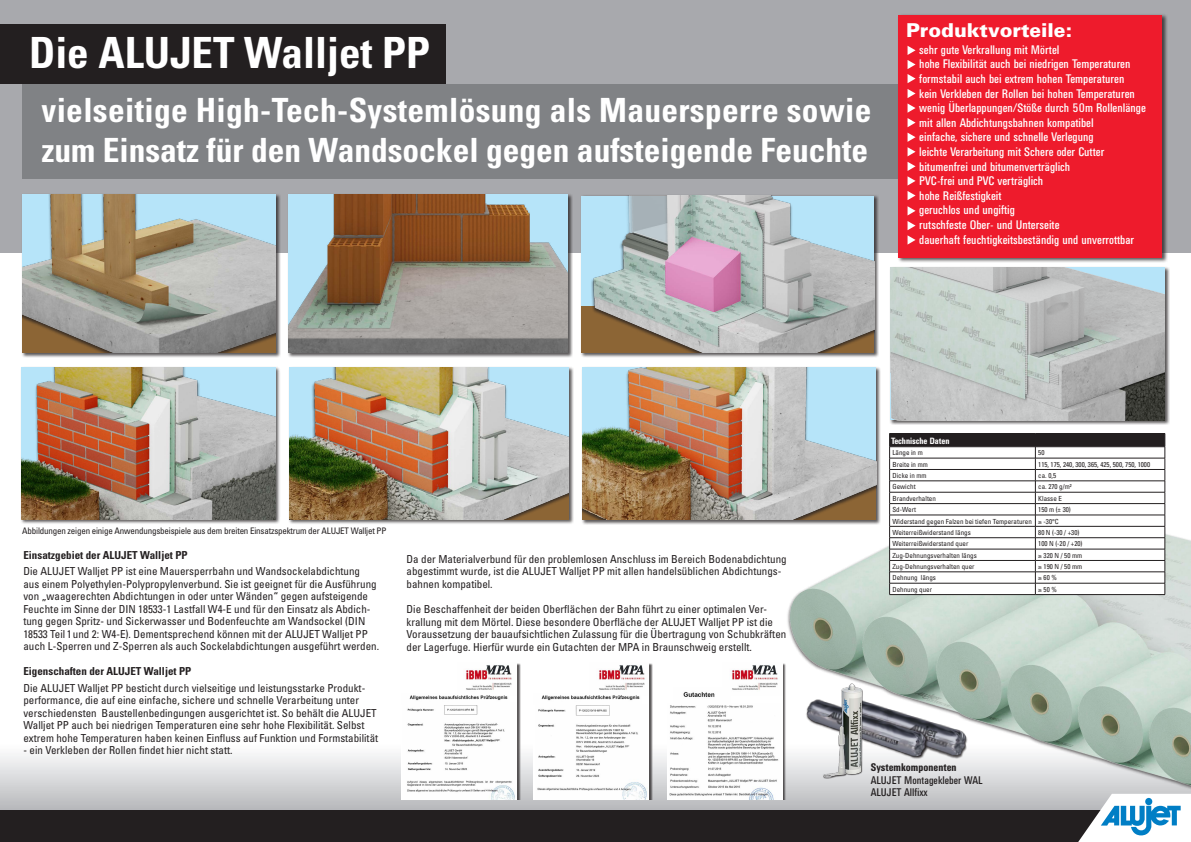
<style>
.page{position:relative;width:1191px;height:842px;background:#fff}
.page>*{position:absolute;margin:0;border:0;box-sizing:border-box;transform-origin:0 0}
.t1{font:700 condensed 43px "Univers";color:#fff}
.t2{font:700 condensed 33.4px "Univers";color:#fff}
.t3{font:900 19.1px "Univers";color:#fff}
.t4{font:12.3px "Univers Condensed BQ";color:#fff}
.t5{font:condensed 11px/12.5px "Univers";color:#231f20}
.t6{font:700 condensed 11px "Univers";color:#231f20}
.t7{font:11px "Univers Condensed BQ";color:#231f20}
.t8{font:700 11px "Univers Condensed BQ";color:#231f20}
.t9{font:condensed 9px "Univers";letter-spacing:-.02em;color:#231f20}
.t10{font:700 9px "Univers Condensed BQ";color:#fff}
.t11{font:condensed 7px "Univers";color:#231f20}
.s1{font-family:"Univers";font-weight:400;font-stretch:condensed;font-size:12px;color:#231f20}
</style>
<div class="page">
<svg style="left:0;top:754px;width:785px;height:56px;background:#d2d3d5"></svg>
<img style="left:785px;top:437px;width:406px;height:373px">
<div style="left:0;top:0;width:1191px;height:252px;background:#a8a9ad"></div>
<div style="left:0;top:810px;width:1191px;height:32px;background:#231f20"></div>
<svg style="left:1078px;top:794px;width:113px;height:48px"></svg>
<div style="left:21px;top:193px;width:260px;height:165px;background:#231f20;opacity:.75"></div>
<img style="left:22px;top:194px;width:254px;height:159px">
<div style="left:20px;top:366px;width:261px;height:159px;background:#231f20;opacity:.75"></div>
<img style="left:22px;top:367px;width:254px;height:152px">
<div style="left:581px;top:366px;width:300px;height:159px;background:#231f20;opacity:.75"></div>
<img style="left:582px;top:367px;width:294px;height:153px">
<div style="left:288px;top:366px;width:286px;height:158px;background:#231f20;opacity:.75"></div>
<img style="left:289px;top:367px;width:279px;height:152px">
<div style="left:580px;top:195px;width:299px;height:163px;background:#231f20;opacity:.75"></div>
<img style="left:581px;top:196px;width:293px;height:157px">
<div style="left:889px;top:267px;width:281px;height:158px;background:#231f20;opacity:.75"></div>
<img style="left:890px;top:268px;width:275px;height:152px">
<svg style="left:889px;top:433px;width:276px;height:161px"></svg>
<hr style="left:889px;top:594px;width:146px;height:1px;background:#231f20">
<hr style="left:1035px;top:594px;width:130px;height:1px;background:#231f20">
<div style="left:0;top:24px;width:445px;height:60px;background:#231f20"></div>
<div style="left:23px;top:84px;width:1118px;height:94px;background:#808285"></div>
<div style="left:897px;top:14px;width:271px;height:249px;background:#231f20;opacity:.75"></div>
<div style="left:898px;top:15px;width:264px;height:243px;background:#ee1b2c"></div>
<svg style="left:907px;top:46px;width:8px;height:37px"></svg>
<svg style="left:907px;top:89px;width:8px;height:38px"></svg>
<svg style="left:907px;top:133px;width:8px;height:23px"></svg>
<svg style="left:907px;top:162px;width:8px;height:38px"></svg>
<svg style="left:907px;top:206px;width:8px;height:9px"></svg>
<svg style="left:907px;top:221px;width:8px;height:24px"></svg>
<div style="left:535px;top:663px;width:118px;height:137px;background:#231f20;opacity:.75"></div>
<div style="left:534px;top:662px;width:115px;height:138px;background:#fff"></div>
<img style="left:537px;top:705px;width:111px;height:95px">
<img style="left:598px;top:665px;width:47px;height:25px">
<img style="left:541px;top:695px;width:99px;height:6px">
<div style="left:668px;top:663px;width:118px;height:137px;background:#231f20;opacity:.75"></div>
<div style="left:667px;top:662px;width:115px;height:138px;background:#fff"></div>
<img style="left:669px;top:705px;width:110px;height:95px">
<img style="left:683px;top:692px;width:32px;height:5px">
<img style="left:731px;top:665px;width:47px;height:25px">
<div style="left:403px;top:663px;width:118px;height:137px;background:#231f20;opacity:.75"></div>
<div style="left:402px;top:662px;width:115px;height:138px;background:#fff"></div>
<img style="left:407px;top:705px;width:108px;height:95px">
<img style="left:465px;top:665px;width:47px;height:25px">
<img style="left:409px;top:695px;width:99px;height:6px">
<div style="left:287px;top:193px;width:286px;height:165px;background:#231f20;opacity:.75"></div>
<img style="left:288px;top:194px;width:280px;height:159px">
<img style="left:835px;top:681px;width:145px;height:101px">
<img style="left:799px;top:681px;width:143px;height:100px">
<div style="left:823px;top:684px;width:39px;height:95px;background:#231f20;opacity:.75"></div>
<img style="left:839px;top:682px;width:24px;height:94px">
<img style="left:821px;top:724px;width:27px;height:55px">
<p class="t1" style="left:29px;top:27px;width:402px">Die ALUJET Walljet PP</p>
<p class="t2" style="left:42px;top:90px;width:831px">vielseitige High-Tech-Systemlösung als Mauersperre sowie</p>
<p class="t2" style="left:42px;top:130px;width:828px">zum Einsatz für den Wandsockel gegen aufsteigende Feuchte</p>
<p class="t3" style="left:906px;top:18px;width:167px">Produktvorteile:</p>
<p class="t4" style="left:919px;top:43px;width:142px">sehr gute Verkrallung mit Mörtel</p>
<p class="t4" style="left:919px;top:58px;width:213px">hohe Flexibilität auch bei niedrigen Temperaturen</p>
<p class="t4" style="left:919px;top:72px;width:207px">formstabil auch bei extrem hohen Temperaturen</p>
<p class="t4" style="left:919px;top:87px;width:217px">kein Verkleben der Rollen bei hohen Temperaturen</p>
<p class="t4" style="left:919px;top:101px;width:228px">wenig Überlappungen/Stöße durch 50m Rollenlänge</p>
<p class="t4" style="left:919px;top:116px;width:176px">mit allen Abdichtungsbahnen kompatibel</p>
<p class="t4" style="left:919px;top:130px;width:176px">einfache, sichere und schnelle Verlegung</p>
<p class="t4" style="left:919px;top:145px;width:186px">leichte Verarbeitung mit Schere oder Cutter</p>
<p class="t4" style="left:919px;top:160px;width:153px">bitumenfrei und bitumenverträglich</p>
<p class="t4" style="left:919px;top:174px;width:126px">PVC-frei und PVC verträglich</p>
<p class="t4" style="left:919px;top:189px;width:84px">hohe Reißfestigkeit</p>
<p class="t4" style="left:919px;top:203px;width:97px">geruchlos und ungiftig</p>
<p class="t4" style="left:919px;top:218px;width:142px">rutschfeste Ober- und Unterseite</p>
<p class="t4" style="left:919px;top:233px;width:216px">dauerhaft feuchtigkeitsbeständig und unverrottbar</p>
<p class="t9" style="left:22px;top:525px;width:366px">Abbildungen zeigen einige Anwendungsbeispiele aus dem breiten Einsatzspektrum der ALUJET Walljet PP</p>
<p class="t6" style="left:23px;top:548px;width:166px">Einsatzgebiet der ALUJET Walljet PP</p>
<p class="t5" style="left:23px;top:565px;width:357px">Die ALUJET Walljet PP ist eine Mauersperrbahn und Wandsockelabdichtung<br>aus einem Polyethylen-Polypropylenverbund. Sie ist geeignet für die Ausführung von „waagerechten Abdichtungen in oder unter Wänden“ gegen aufsteigende Feuchte im Sinne der DIN 18533-1 Lastfall W4-E und für den Einsatz als Abdich&shy;tung gegen Spritz- und Sickerwasser und Bodenfeuchte am Wandsockel (DIN 18533 Teil 1 und 2: W4-E). Dementsprechend können mit der ALUJET Walljet PP auch L-Sperren und Z-Sperren als auch Sockelabdichtungen ausgeführt werden.</p>
<p class="t6" style="left:23px;top:665px;width:169px">Eigenschaften der ALUJET Walljet PP</p>
<p class="t5" style="left:23px;top:681px;width:356px">Die ALUJET Walljet PP besticht durch vielseitige und leistungsstarke Produkt&shy;performance, die auf eine einfache, sichere und schnelle Verarbeitung unter verschiedensten Baustellenbedingungen ausgerichtet ist. So behält die ALUJET Walljet PP auch bei niedrigen Temperaturen eine sehr hohe Flexibilität. Selbst extrem hohe Temperaturen haben keinen Einfluss auf Funktion und Formstabilität</p>
<p class="t5" style="left:23px;top:744px;width:211px">- ein Verkleben der Rollen findet hier nicht statt.</p>
<p class="t5" style="left:406px;top:552px;width:382px">Da der Materialverbund für den problemlosen Anschluss im Bereich Bodenabdichtung abgestimmt wurde, ist die ALUJET Walljet PP mit allen handelsüblichen Abdichtungs-</p>
<p class="t5" style="left:406px;top:577px;width:88px">bahnen kompatibel.</p>
<p class="t5" style="left:406px;top:602px;width:381px">Die Beschaffenheit der beiden Oberflächen der Bahn führt zu einer optimalen Ver&shy;krallung mit dem Mörtel. Diese besondere Oberfläche der ALUJET Walljet PP ist die Voraussetzung der bauaufsichtlichen Zulassung für die Übertragung von Schubkräften der Lagerfuge. Hierfür wurde ein Gutachten der MPA in Braunschweig erstellt.</p>
<p class="t10" style="left:891px;top:435px;width:63px">Technische Daten<span class="s1">:</span></p>
<p class="t11" style="left:892px;top:448px;width:32px">Länge in m</p>
<p class="t11" style="left:1038px;top:448px;width:8px">50</p>
<p class="t11" style="left:892px;top:460px;width:37px">Breite in mm</p>
<p class="t11" style="left:1038px;top:460px;width:113px">115, 175, 240, 300, 365, 425, 500, 750, 1000</p>
<p class="t11" style="left:892px;top:471px;width:36px">Dicke in mm</p>
<p class="t11" style="left:1038px;top:471px;width:19px">ca. 0,5</p>
<p class="t11" style="left:892px;top:482px;width:25px">Gewicht</p>
<p class="t11" style="left:1038px;top:482px;width:35px">ca. 270 g/m²</p>
<p class="t11" style="left:892px;top:494px;width:45px">Brandverhalten</p>
<p class="t11" style="left:1038px;top:494px;width:25px">Klasse E</p>
<p class="t11" style="left:892px;top:505px;width:25px">Sd-Wert</p>
<p class="t11" style="left:1038px;top:505px;width:34px">150 m (± 30)</p>
<p class="t11" style="left:892px;top:517px;width:141px">Widerstand gegen Falzen bei tiefen Temperaturen</p>
<p class="t11" style="left:1038px;top:517px;width:22px">≥ -30°C</p>
<p class="t11" style="left:892px;top:528px;width:80px">Weiterreißwiderstand längs</p>
<p class="t11" style="left:1038px;top:528px;width:43px">80 N (-30 / +30)</p>
<p class="t11" style="left:892px;top:539px;width:78px">Weiterreißwiderstand quer</p>
<p class="t11" style="left:1038px;top:539px;width:46px">100 N (-20 / +20)</p>
<p class="t11" style="left:892px;top:551px;width:86px">Zug-Dehnungsverhalten längs</p>
<p class="t11" style="left:1038px;top:551px;width:45px">≥ 320 N / 50 mm</p>
<p class="t11" style="left:892px;top:562px;width:84px">Zug-Dehnungsverhalten quer</p>
<p class="t11" style="left:1038px;top:562px;width:45px">≥ 190 N / 50 mm</p>
<p class="t11" style="left:892px;top:573px;width:45px">Dehnung längs</p>
<p class="t11" style="left:1038px;top:573px;width:20px">≥ 60 %</p>
<p class="t11" style="left:892px;top:585px;width:41px">Dehnung quer</p>
<p class="t11" style="left:1038px;top:585px;width:20px">≥ 50 %</p>
<p class="t8" style="left:871px;top:761px;width:87px">Systemkomponenten</p>
<p class="t7" style="left:871px;top:774px;width:113px">ALUJET Montagekleber WAL</p>
<p class="t7" style="left:871px;top:786px;width:58px">ALUJET Allfixx</p>
</div>
